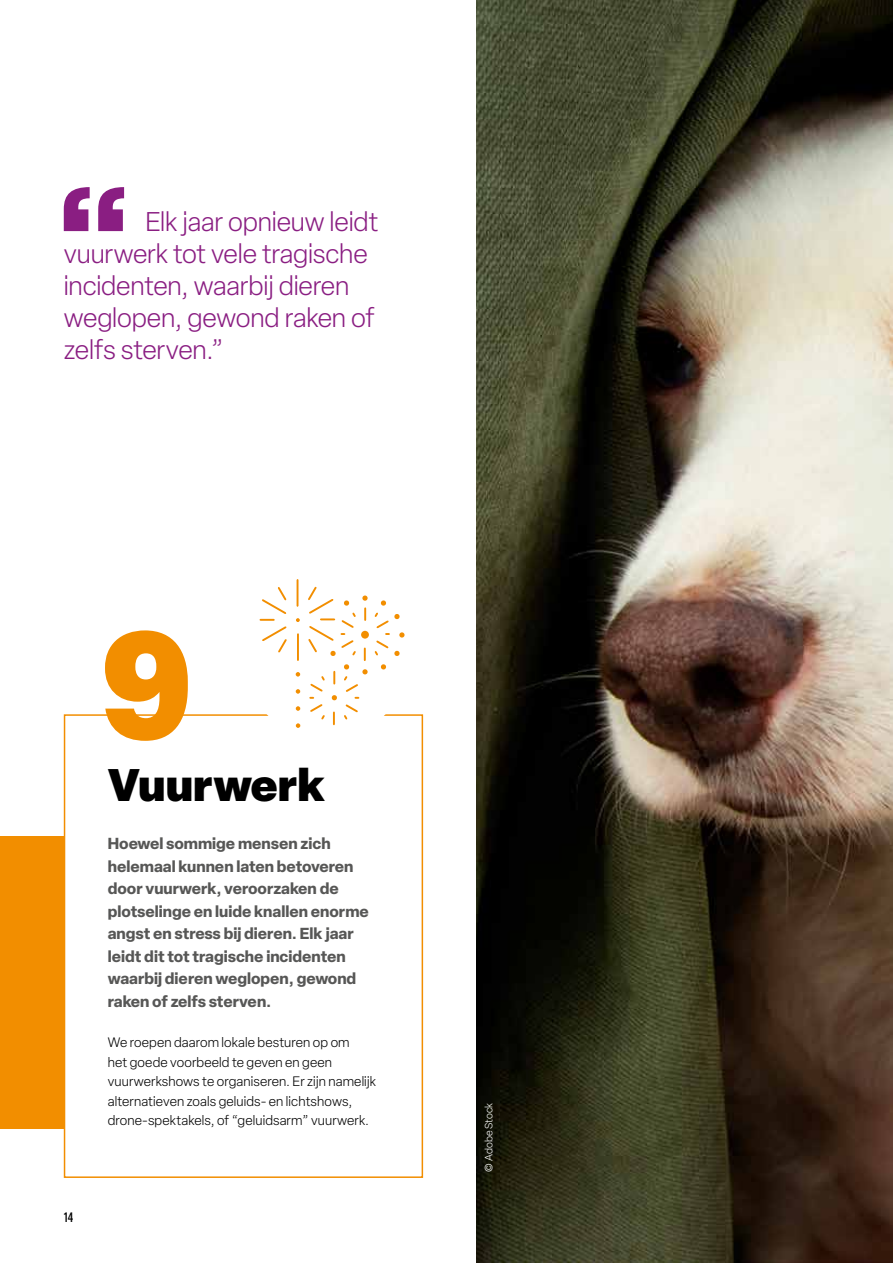
<style>
.page{position:relative;width:893px;height:1263px;background:#fff}
.page>*{position:absolute;margin:0;border:0;box-sizing:border-box;transform-origin:0 0}
.t1{font:900 150px "Elza";color:#f28e00}
.t2{font:900 45px "Elza";color:#000}
.t3{font:300 26.7px/32.1px "Elza";letter-spacing:-.005em;color:#8a1e82}
.t4{font:700 15.75px/22.5px "Elza";color:#575756}
.t5{font:300 13.5px/19.5px "Elza";letter-spacing:.01em;color:#000}
.t6{font:500 condensed 13.5px "Elza";color:#000}
.t7{font:300 10.5px "Elza";color:#fff}
</style>
<div class="page">
<div style="left:0;top:836px;width:405px;height:293px;background:#f28e00"></div>
<div style="left:65px;top:715px;width:357px;height:462px;background:#fff"></div>
<div style="left:64px;top:714px;width:359px;height:464px;border:2px solid #f28e00"></div>
<svg style="left:259px;top:579px;width:146px;height:149px"></svg>
<img style="left:476px;top:0;width:417px;height:1263px">
<svg style="left:64px;top:187px;width:60px;height:44px"></svg>
<h3 class="t3" style="left:64px;top:206px;width:316px;text-indent:82px">Elk jaar opnieuw leidt vuurwerk tot vele tragische incidenten, waarbij dieren weglopen, gewond raken of zelfs sterven.”</h3>
<h1 class="t1" style="left:100px;top:576px;width:94px">9</h1>
<h2 class="t2" style="left:108px;top:752px;width:219px">Vuurwerk</h2>
<p class="t4" style="left:108px;top:832px;width:263px">Hoewel sommige mensen zich helemaal kunnen laten betoveren door vuurwerk, veroorzaken de plotselinge en luide knallen enorme angst en stress bij dieren. Elk jaar leidt dit tot tragische incidenten waarbij dieren weglopen, gewond raken of zelfs sterven.</p>
<p class="t5" style="left:108px;top:1033px;width:270px">We roepen daarom lokale besturen op om<br>het goede voorbeeld te geven en geen vuurwerkshows te organiseren. Er zijn namelijk alternatieven zoals geluids- en lichtshows, drone-spektakels, of “geluidsarm” vuurwerk.</p>
<p class="t6" style="left:64px;top:1208px;width:11px">14</p>
<p class="t7" style="left:482px;top:1171px;width:70px;rotate:-90deg">© Adobe Stock</p>
</div>
